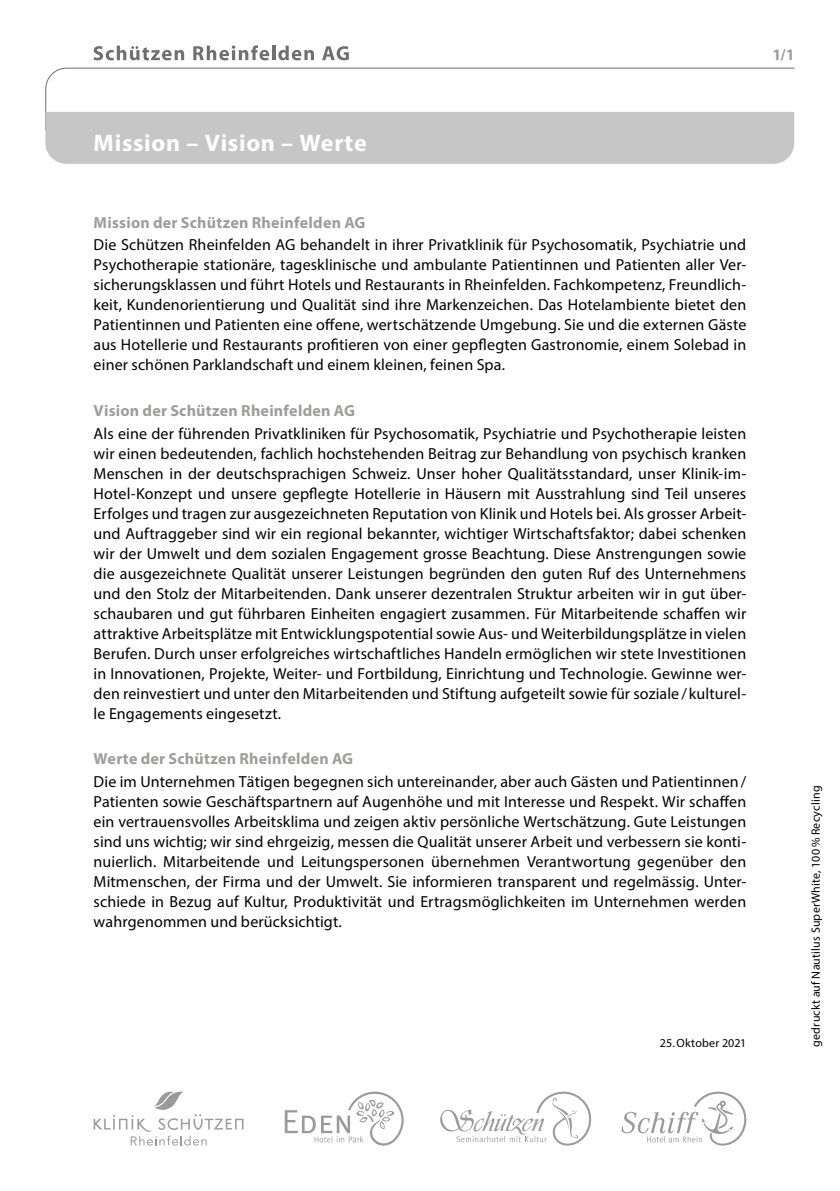
<style>
.page{position:relative;width:840px;height:1191px;background:#fff}
.page>*{position:absolute;margin:0;border:0;box-sizing:border-box;transform-origin:0 0}
.t1{font:700 24px "Myriad Pro";letter-spacing:.03em;color:#fff}
.t2{font:16px/20px "Myriad Pro";letter-spacing:.01em;color:#000;text-align:justify}
.t3{font:700 16px "Myriad Pro";letter-spacing:.015em;color:#9d9d9c}
.t4{font:12px "Myriad Pro";letter-spacing:.015em;color:#000}
</style>
<div class="page">
<svg style="left:94px;top:46px;width:90px;height:14px"></svg>
<svg style="left:193px;top:45px;width:76px;height:15px"></svg>
<hr style="left:272px;top:46px;width:3px;height:14px;background:#706f6f">
<svg style="left:278px;top:46px;width:36px;height:14px"></svg>
<svg style="left:322px;top:46px;width:26px;height:14px"></svg>
<svg style="left:45px;top:67px;width:749px;height:64px"></svg>
<div style="left:45px;top:112px;width:748px;height:52px;background:#c6c6c6"></div>
<svg style="left:284px;top:1091px;width:119px;height:54px"></svg>
<svg style="left:94px;top:1091px;width:149px;height:54px"></svg>
<svg style="left:621px;top:1091px;width:125px;height:54px"></svg>
<svg style="left:440px;top:1091px;width:151px;height:54px"></svg>
<h1 class="t1" style="left:94px;top:128px;width:274px">Mission – Vision – Werte</h1>
<p class="t3" style="left:771px;top:44px;width:24px">1/1</p>
<p class="t3" style="left:94px;top:212px;width:273px">Mission der Schützen Rheinfelden AG</p>
<p class="t2" style="left:94px;top:235px;width:654px">Die Schützen Rheinfelden AG behandelt in ihrer Privatklinik für Psychosomatik, Psychiatrie und Psychotherapie stationäre, tagesklinische und ambulante Patientinnen und Patienten aller Ver&shy;sicherungsklassen und führt Hotels und Restaurants in Rheinfelden. Fachkompetenz, Freundlich&shy;keit, Kundenorientierung und Qualität sind ihre Markenzeichen. Das Hotelambiente bietet den Patientinnen und Patienten eine offene, wertschätzende Umgebung. Sie und die externen Gäste aus Hotellerie und Restaurants profitieren von einer gepflegten Gastronomie, einem Solebad in einer schönen Parklandschaft und einem kleinen, feinen Spa.</p>
<p class="t3" style="left:94px;top:400px;width:263px">Vision der Schützen Rheinfelden AG</p>
<p class="t2" style="left:94px;top:423px;width:654px;text-align:left">Als eine der führenden Privatkliniken für Psychosomatik, Psychiatrie und Psychotherapie leisten wir einen bedeutenden, fachlich hochstehenden Beitrag zur Behandlung von psychisch kranken Menschen in der deutschsprachigen Schweiz. Unser hoher Qualitätsstandard, unser Klinik-im-- Hotel-Konzept und unsere gepflegte Hotellerie in Häusern mit Ausstrahlung sind Teil unseres Erfolges und tragen zur ausgezeichneten Reputation von Klinik und Hotels bei. Als grosser Arbeit&shy;und Auftraggeber sind wir ein regional bekannter, wichtiger Wirtschaftsfaktor; dabei schenken wir der Umwelt und dem sozialen Engagement grosse Beachtung. Diese Anstrengungen sowie die ausgezeichnete Qualität unserer Leistungen begründen den guten Ruf des Unternehmens und den Stolz der Mitarbeitenden. Dank unserer dezentralen Struktur arbeiten wir in gut über&shy;schaubaren und gut führbaren Einheiten engagiert zusammen. Für Mitarbeitende schaffen wir attraktive Arbeitsplätze mit Entwicklungspotential sowie Aus- und Weiterbildungsplätze in vielen Berufen. Durch unser erfolgreiches wirtschaftliches Handeln ermöglichen wir stete Investitionen in Innovationen, Projekte, Weiter- und Fortbildung, Einrichtung und Technologie. Gewinne wer&shy;den reinvestiert und unter den Mitarbeitenden und Stiftung aufgeteilt sowie für soziale / kulturel&shy;le Engagements eingesetzt.</p>
<p class="t3" style="left:94px;top:748px;width:261px">Werte der Schützen Rheinfelden AG</p>
<p class="t2" style="left:94px;top:771px;width:653px">Die im Unternehmen Tätigen begegnen sich untereinander, aber auch Gästen und Patientinnen/ Patienten sowie Geschäftspartnern auf Augenhöhe und mit Interesse und Respekt. Wir schaffen ein vertrauensvolles Arbeitsklima und zeigen aktiv persönliche Wertschätzung. Gute Leistungen sind uns wichtig; wir sind ehrgeizig, messen die Qualität unserer Arbeit und verbessern sie konti&shy;nuierlich. Mitarbeitende und Leitungspersonen übernehmen Verantwortung gegenüber den Mitmenschen, der Firma und der Umwelt. Sie informieren transparent und regelmässig. Unter&shy;schiede in Bezug auf Kultur, Produktivität und Ertragsmöglichkeiten im Unternehmen werden wahrgenommen und berücksichtigt.</p>
<p class="t4" style="left:807px;top:1046px;width:263px;rotate:-90deg">gedruckt auf Nautilus SuperWhite, 100% Recycling</p>
<p class="t4" style="left:659px;top:1035px;width:88px">25.Oktober 2021</p>
</div>
